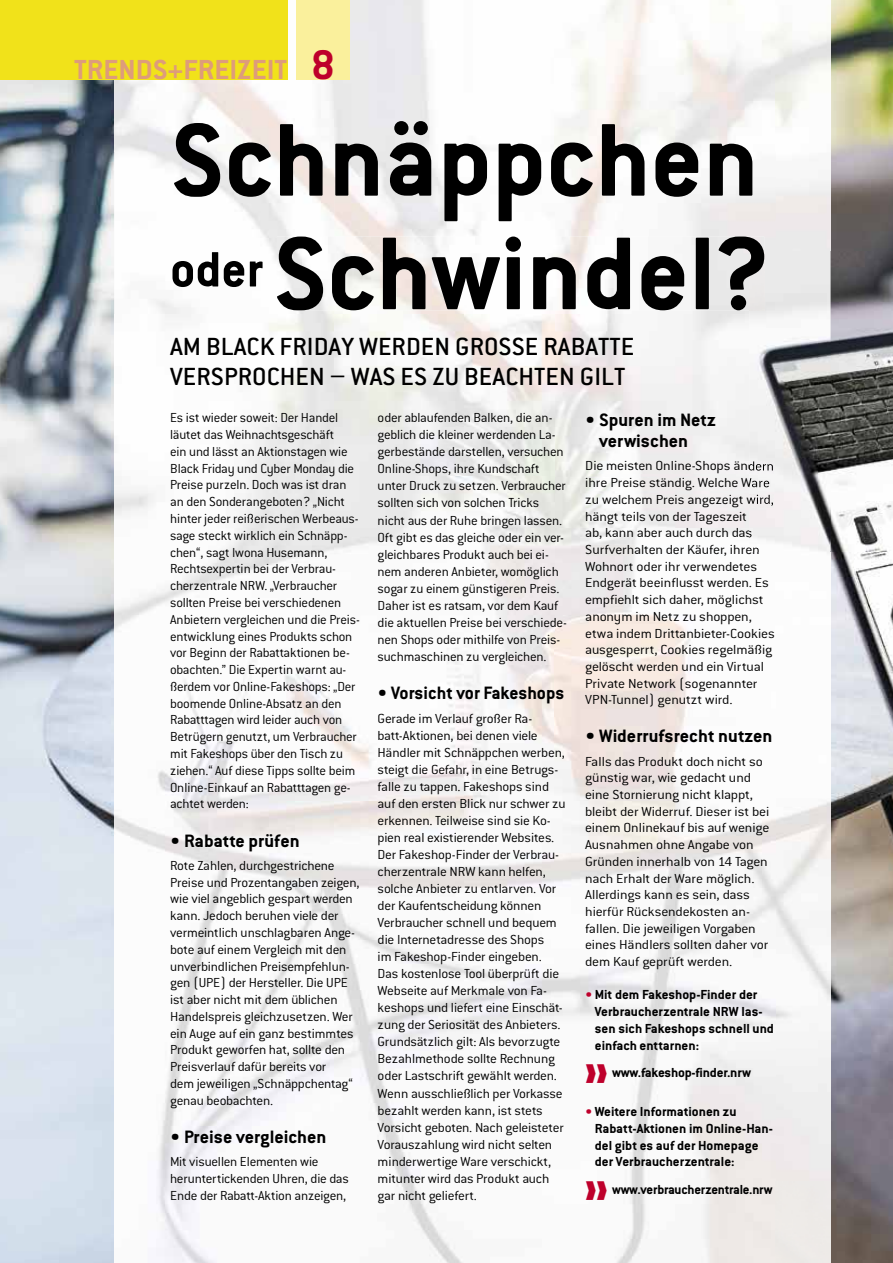
<style>
.page{position:relative;width:893px;height:1263px;background:#fff}
.page>*{position:absolute;margin:0;border:0;box-sizing:border-box;transform-origin:0 0}
.t1{font:700 113.55px/113.6px "Conduit ITC Pro";color:#000}
.t2{font:700 30.3px "Conduit ITC Pro";color:#de9c7b;scale:1.04 1}
.t3{font:500 27.3px/30.3px "Conduit ITC Pro";color:#000;scale:1.04 1}
.t4{font:700 19.65px/21.3px "Conduit ITC Pro";color:#000;scale:1.04 1}
.t5{font:700 19.65px "Conduit ITC Pro";color:#000}
.t6{font:700 19.65px "Conduit ITC Pro";color:#000;scale:1.06 1}
.t7{font:300 14.4px/16.8px "Conduit ITC Pro";letter-spacing:-.015em;color:#000}
.t8{font:300 14.4px/17px "Conduit ITC Pro";letter-spacing:-.015em;color:#000;scale:1.04 1}
.t9{font:300 14.4px/16.6px "Conduit ITC Pro";letter-spacing:-.015em;color:#000;scale:1.07 1}
.t10{font:700 14.4px/16.6px "Conduit ITC Pro";color:#000;scale:1.04 1}
.t11{font:700 14.4px "Conduit ITC Pro";color:#000}
.s1{font-size:45.45px;color:#be002b}
.s2{color:#be002b}
</style>
<div class="page">
<img style="left:0;top:0;width:893px;height:1263px">
<img style="left:114px;top:0;width:661px;height:314px">
<img style="left:775px;top:0;width:56px;height:251px">
<img style="left:114px;top:314px;width:635px;height:163px">
<img style="left:114px;top:477px;width:661px;height:786px">
<img style="left:775px;top:551px;width:56px;height:712px">
<img style="left:277px;top:237px;width:487px;height:73px">
<img style="left:586px;top:461px;width:163px;height:13px">
<img style="left:586px;top:478px;width:163px;height:12px">
<img style="left:586px;top:495px;width:163px;height:12px">
<img style="left:586px;top:528px;width:163px;height:11px">
<img style="left:586px;top:545px;width:174px;height:11px">
<div style="left:0;top:0;width:287px;height:79px;background:#f1e21a"></div>
<div style="left:296px;top:0;width:54px;height:79px;background:#faf09c"></div>
<img style="left:749px;top:251px;width:144px;height:300px">
<img style="left:749px;top:251px;width:15px;height:59px">
<img style="left:749px;top:461px;width:25px;height:13px">
<img style="left:749px;top:478px;width:21px;height:12px">
<img style="left:749px;top:495px;width:25px;height:12px">
<svg style="left:749px;top:528px;width:3px;height:11px"></svg>
<svg style="left:749px;top:545px;width:11px;height:6px"></svg>
<h2 class="t2" style="left:74px;top:52px;width:252px">TRENDS+FREIZEIT <span class="s1">8</span></h2>
<h1 class="t1" style="left:170px;top:102px;width:601px">Schnäppchen <sup>oder</sup> Schwindel?</h1>
<h3 class="t3" style="left:170px;top:331px;width:448px">AM BLACK FRIDAY WERDEN GROSSE RABATTE<br>VERSPROCHEN – WAS ES ZU BEACHTEN GILT</h3>
<p class="t7" style="left:170px;top:410px;width:191px">Es ist wieder soweit: Der Handel läutet das Weihnachtsgeschäft<br>ein und lässt an Aktionstagen wie<br>Black Friday und Cyber Monday die<br>Preise purzeln. Doch was ist dran an den Sonderangeboten? „Nicht hinter jeder reißerischen Werbeaus&shy;sage steckt wirklich ein Schnäpp&shy;chen“, sagt Iwona Husemann,<br>Rechtsexpertin bei der Verbrau&shy;cherzentrale NRW. „Verbraucher sollten Preise bei verschiedenen<br>Anbietern vergleichen und die Preis&shy;entwicklung eines Produkts schon vor Beginn der Rabattaktionen be&shy;obachten.” Die Expertin warnt au&shy;ßerdem vor Online-Fakeshops: „Der boomende Online-Absatz an den<br>Rabatttagen wird leider auch von<br>Betrügern genutzt, um Verbraucher mit Fakeshops über den Tisch zu ziehen.“ Auf diese Tipps sollte beim<br>Online-Einkauf an Rabatttagen ge&shy;achtet werden:</p>
<h3 class="t4" style="left:170px;top:830px;width:126px">• Rabatte prüfen</h3>
<p class="t7" style="left:170px;top:857px;width:191px">Rote Zahlen, durchgestrichene<br>Preise und Prozentangaben zeigen, wie viel angeblich gespart werden kann. Jedoch beruhen viele der vermeintlich unschlagbaren Ange&shy;bote auf einem Vergleich mit den unverbindlichen Preisempfehlun&shy;gen (UPE) der Hersteller. Die UPE ist aber nicht mit dem üblichen<br>Handelspreis gleichzusetzen. Wer ein Auge auf ein ganz bestimmtes<br>Produkt geworfen hat, sollte den<br>Preisverlauf dafür bereits vor<br>dem jeweiligen „Schnäppchentag“ genau beobachten.</p>
<h3 class="t4" style="left:170px;top:1126px;width:152px">• Preise vergleichen</h3>
<p class="t7" style="left:170px;top:1153px;width:180px">Mit visuellen Elementen wie heruntertickenden Uhren, die das<br>Ende der Rabatt-Aktion anzeigen,</p>
<p class="t7" style="left:378px;top:409px;width:191px">oder ablaufenden Balken, die an&shy;geblich die kleiner werdenden La&shy;gerbestände darstellen, versuchen Online-Shops, ihre Kundschaft unter Druck zu setzen. Verbraucher sollten sich von solchen Tricks nicht aus der Ruhe bringen lassen.<br>Oft gibt es das gleiche oder ein ver&shy;gleichbares Produkt auch bei ei&shy;nem anderen Anbieter, womöglich sogar zu einem günstigeren Preis.<br>Daher ist es ratsam, vor dem Kauf die aktuellen Preise bei verschiede&shy;nen Shops oder mithilfe von Preis&shy;suchmaschinen zu vergleichen.</p>
<h3 class="t5" style="left:378px;top:682px;width:188px">• Vorsicht vor Fakeshops</h3>
<p class="t8" style="left:378px;top:710px;width:182px">Gerade im Verlauf großer Ra&shy;batt-Aktionen, bei denen viele<br>Händler mit Schnäppchen werben, steigt die Gefahr, in eine Betrugs&shy;falle zu tappen. Fakeshops sind auf den ersten Blick nur schwer zu erkennen. Teilweise sind sie Ko&shy;pien real existierender Websites.<br>Der Fakeshop-Finder der Verbrau&shy;cherzentrale NRW kann helfen, solche Anbieter zu entlarven. Vor der Kaufentscheidung können<br>Verbraucher schnell und bequem die Internetadresse des Shops<br>im Fakeshop-Finder eingeben.<br>Das kostenlose Tool überprüft die<br>Webseite auf Merkmale von Fa&shy;keshops und liefert eine Einschät&shy;zung der Seriosität des Anbieters.<br>Grundsätzlich gilt: Als bevorzugte<br>Bezahlmethode sollte Rechnung oder Lastschrift gewählt werden.<br>Wenn ausschließlich per Vorkasse bezahlt werden kann, ist stets<br>Vorsicht geboten. Nach geleisteter<br>Vorauszahlung wird nicht selten minderwertige Ware verschickt, mitunter wird das Produkt auch gar nicht geliefert.</p>
<h3 class="t4" style="left:599px;top:409px;width:114px;text-indent:-14px">• Spuren im Netz verwischen</h3>
<p class="t9" style="left:585px;top:458px;width:179px">Die meisten Online-Shops ändern ihre Preise ständig. Welche Ware zu welchem Preis angezeigt wird, hängt teils von der Tageszeit<br>ab, kann aber auch durch das<br>Surfverhalten der Käufer, ihren<br>Wohnort oder ihr verwendetes<br>Endgerät beeinflusst werden. Es empfiehlt sich daher, möglichst anonym im Netz zu shoppen, etwa indem Drittanbieter-Cookies ausgesperrt, Cookies regelmäßig gelöscht werden und ein Virtual<br>Private Network (sogenannter<br>VPN-Tunnel) genutzt wird.</p>
<h3 class="t6" style="left:585px;top:725px;width:178px">• Widerrufsrecht nutzen</h3>
<p class="t9" style="left:585px;top:753px;width:174px">Falls das Produkt doch nicht so günstig war, wie gedacht und eine Stornierung nicht klappt, bleibt der Widerruf. Dieser ist bei einem Onlinekauf bis auf wenige<br>Ausnahmen ohne Angabe von<br>Gründen innerhalb von 14 Tagen nach Erhalt der Ware möglich.<br>Allerdings kann es sein, dass hierfür Rücksendekosten an&shy;fallen. Die jeweiligen Vorgaben eines Händlers sollten daher vor dem Kauf geprüft werden.</p>
<p class="t10" style="left:595px;top:986px;width:174px;text-indent:-10px"><span class="s2">•</span> Mit dem Fakeshop- Finder der<br>Verbraucher zentrale NRW las&shy;sen sich Fakeshops schnell und einfach enttarnen:</p>
<p class="t10" style="left:585px;top:1064px;width:161px"><span class="s2">❱❱</span> www.fakeshop-finder.nrw</p>
<p class="t10" style="left:595px;top:1103px;width:173px;text-indent:-10px"><span class="s2">•</span> Weitere Informationen zu<br>Rabatt-Aktionen im Online-Han&shy;del gibt es auf der Homepage der Verbraucherzentrale:</p>
<p class="t11" style="left:585px;top:1181px;width:189px"><span class="s2">❱❱</span> www.verbraucherzentrale.nrw</p>
</div>
